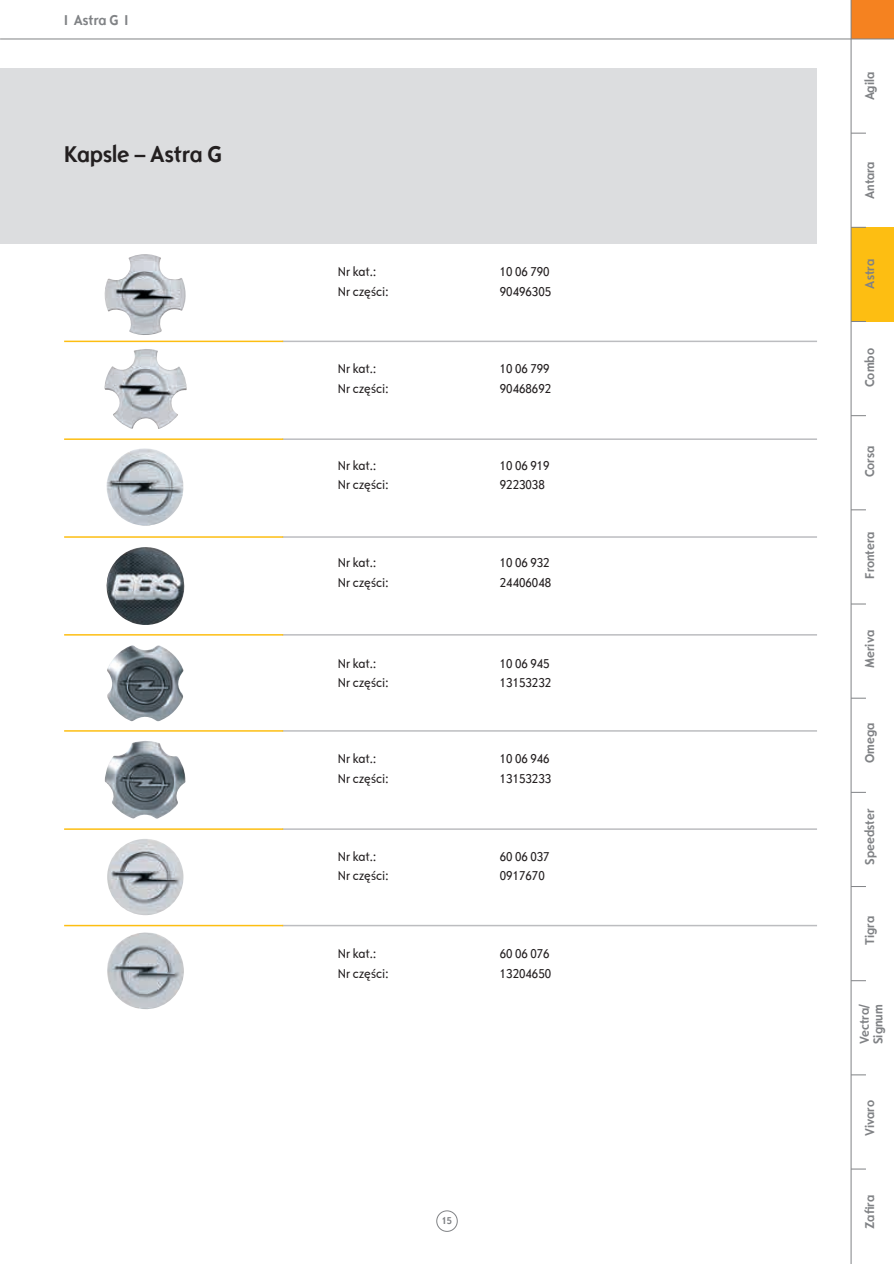
<style>
.page{position:relative;width:894px;height:1264px;background:#fff}
.page>*{position:absolute;margin:0;border:0;box-sizing:border-box;transform-origin:0 0}
.t1{font:700 24px "Opel Sans Condensed";color:#231f20}
.t2{font:700 15px "Opel Sans Condensed";color:#808285}
.t3{font:condensed 13.5px "Opel Sans";color:#231f20}
.t4{font:700 13.5px/13.5px "Opel Sans Condensed";color:#808285}
.t5{font:700 13.5px "Opel Sans Condensed";letter-spacing:-.02em;color:#808285}
.t6{font:700 10.5px "Opel Sans Condensed";color:#808285}
</style>
<div class="page">
<div style="left:0;top:68px;width:817px;height:176px;background:#dcdddf"></div>
<img style="left:104px;top:254px;width:82px;height:81px">
<img style="left:105px;top:349px;width:82px;height:80px">
<img style="left:106px;top:448px;width:78px;height:78px">
<img style="left:106px;top:547px;width:79px;height:78px">
<hr style="left:282px;top:340px;width:535px;height:2px;background:#bcbdc0">
<hr style="left:64px;top:340px;width:219px;height:2px;background:#fdbe12">
<hr style="left:282px;top:438px;width:535px;height:2px;background:#bcbdc0">
<hr style="left:64px;top:438px;width:219px;height:2px;background:#fdbe12">
<hr style="left:282px;top:536px;width:535px;height:2px;background:#bcbdc0">
<hr style="left:64px;top:536px;width:219px;height:2px;background:#fdbe12">
<div style="left:851px;top:227px;width:42px;height:94px;background:#fdbe12"></div>
<hr style="left:282px;top:634px;width:535px;height:1px;background:#bcbdc0">
<hr style="left:64px;top:634px;width:219px;height:1px;background:#fdbe12">
<img style="left:107px;top:645px;width:77px;height:77px">
<img style="left:105px;top:741px;width:81px;height:78px">
<hr style="left:282px;top:730px;width:535px;height:1px;background:#bcbdc0">
<hr style="left:64px;top:730px;width:219px;height:1px;background:#fdbe12">
<img style="left:107px;top:839px;width:76px;height:76px;border-radius:50%">
<img style="left:107px;top:932px;width:77px;height:77px">
<hr style="left:282px;top:924px;width:535px;height:2px;background:#bcbdc0">
<hr style="left:64px;top:924px;width:219px;height:2px;background:#fdbe12">
<hr style="left:282px;top:828px;width:535px;height:2px;background:#bcbdc0">
<hr style="left:64px;top:828px;width:219px;height:2px;background:#fdbe12">
<svg style="left:851px;top:133px;width:15px;height:1px"></svg>
<svg style="left:851px;top:227px;width:15px;height:1px"></svg>
<svg style="left:851px;top:321px;width:15px;height:1px"></svg>
<svg style="left:851px;top:415px;width:15px;height:1px"></svg>
<svg style="left:851px;top:509px;width:15px;height:1px"></svg>
<svg style="left:851px;top:603px;width:15px;height:1px"></svg>
<svg style="left:851px;top:698px;width:15px;height:1px"></svg>
<svg style="left:851px;top:792px;width:15px;height:1px"></svg>
<svg style="left:851px;top:886px;width:15px;height:1px"></svg>
<svg style="left:851px;top:980px;width:15px;height:1px"></svg>
<svg style="left:851px;top:1074px;width:15px;height:1px"></svg>
<svg style="left:851px;top:1168px;width:15px;height:1px"></svg>
<div style="left:851px;top:0;width:42px;height:39px;background:#f58220"></div>
<hr style="left:0;top:39px;width:893px;height:1px;background:#808285">
<div style="left:436px;top:1210px;width:21px;height:21px;border:1px solid #808285;border-radius:50%"></div>
<hr style="left:850px;top:0;width:1px;height:1263px;background:#808285">
<p class="t2" style="left:64px;top:11px;width:66px">I Astra G I</p>
<h1 class="t1" style="left:64px;top:140px;width:159px">Kapsle – Astra G</h1>
<p class="t3" style="left:338px;top:264px;width:40px">Nr kat.:</p>
<p class="t3" style="left:500px;top:264px;width:51px">10 06 790</p>
<p class="t3" style="left:338px;top:283px;width:53px">Nr części:</p>
<p class="t3" style="left:500px;top:283px;width:53px">90496305</p>
<p class="t3" style="left:338px;top:361px;width:40px">Nr kat.:</p>
<p class="t3" style="left:500px;top:361px;width:51px">10 06 799</p>
<p class="t3" style="left:338px;top:380px;width:53px">Nr części:</p>
<p class="t3" style="left:500px;top:380px;width:53px">90468692</p>
<p class="t3" style="left:338px;top:457px;width:40px">Nr kat.:</p>
<p class="t3" style="left:500px;top:457px;width:51px">10 06 919</p>
<p class="t3" style="left:338px;top:477px;width:53px">Nr części:</p>
<p class="t3" style="left:500px;top:477px;width:46px">9223038</p>
<p class="t3" style="left:338px;top:554px;width:40px">Nr kat.:</p>
<p class="t3" style="left:500px;top:554px;width:51px">10 06 932</p>
<p class="t3" style="left:338px;top:574px;width:53px">Nr części:</p>
<p class="t3" style="left:500px;top:574px;width:53px">24406048</p>
<p class="t3" style="left:338px;top:655px;width:40px">Nr kat.:</p>
<p class="t3" style="left:500px;top:655px;width:51px">10 06 945</p>
<p class="t3" style="left:338px;top:675px;width:53px">Nr części:</p>
<p class="t3" style="left:500px;top:675px;width:53px">13153232</p>
<p class="t3" style="left:338px;top:751px;width:40px">Nr kat.:</p>
<p class="t3" style="left:500px;top:751px;width:51px">10 06 946</p>
<p class="t3" style="left:338px;top:770px;width:53px">Nr części:</p>
<p class="t3" style="left:500px;top:770px;width:53px">13153233</p>
<p class="t3" style="left:338px;top:848px;width:40px">Nr kat.:</p>
<p class="t3" style="left:500px;top:848px;width:51px">60 06 037</p>
<p class="t3" style="left:338px;top:868px;width:53px">Nr części:</p>
<p class="t3" style="left:500px;top:868px;width:46px">0917670</p>
<p class="t3" style="left:338px;top:945px;width:40px">Nr kat.:</p>
<p class="t3" style="left:500px;top:945px;width:51px">60 06 076</p>
<p class="t3" style="left:338px;top:965px;width:53px">Nr części:</p>
<p class="t3" style="left:500px;top:965px;width:53px">13204650</p>
<p class="t6" style="left:442px;top:1214px;width:11px">15</p>
<p class="t4" style="left:863px;top:100px;width:30px;rotate:-90deg">Agila</p>
<p class="t4" style="left:863px;top:199px;width:39px;rotate:-90deg">Antara</p>
<p class="t4" style="left:863px;top:289px;width:31px;rotate:-90deg">Astra</p>
<p class="t4" style="left:863px;top:387px;width:40px;rotate:-90deg">Combo</p>
<p class="t4" style="left:863px;top:477px;width:33px;rotate:-90deg">Corsa</p>
<p class="t5" style="left:861px;top:578px;width:48px;rotate:-90deg">Frontera</p>
<p class="t4" style="left:863px;top:668px;width:40px;rotate:-90deg">Meriva</p>
<p class="t4" style="left:863px;top:763px;width:42px;rotate:-90deg">Omega</p>
<p class="t4" style="left:863px;top:864px;width:58px;rotate:-90deg">Speedster</p>
<p class="t4" style="left:863px;top:945px;width:30px;rotate:-90deg">Tigra</p>
<p class="t4" style="left:857px;top:1044px;width:42px;rotate:-90deg">Vectra/<br>Signum</p>
<p class="t4" style="left:863px;top:1135px;width:37px;rotate:-90deg">Vivaro</p>
<p class="t4" style="left:863px;top:1228px;width:35px;rotate:-90deg">Zafira</p>
</div>
